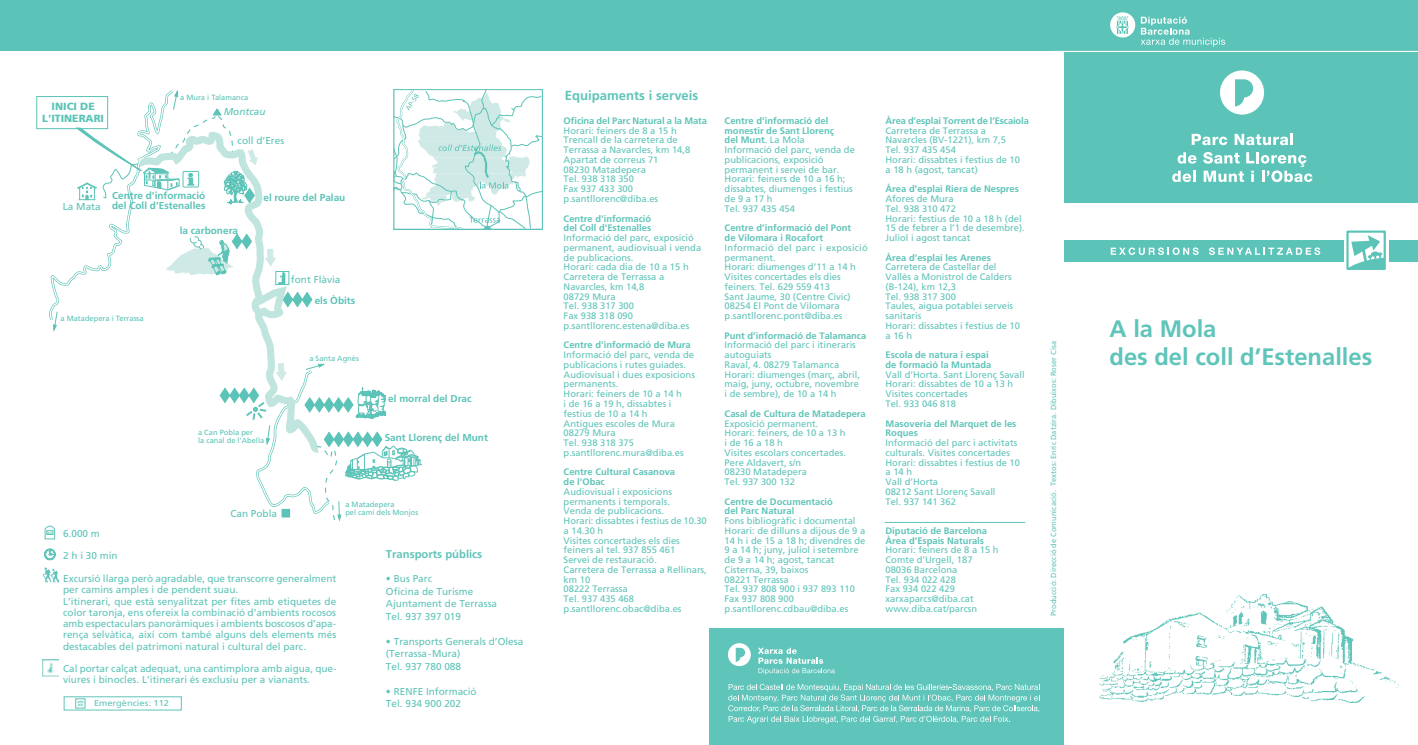
<style>
.page{position:relative;width:1418px;height:745px;background:#fff}
.page>*{position:absolute;margin:0;border:0;box-sizing:border-box;transform-origin:0 0}
.t1{font:700 23.75px/27.5px "Frutiger";color:#5fc4b9}
.t2{font:700 13.12px "Frutiger";color:#5fc4b9}
.t3{font:700 11.25px "Frutiger";color:#5fc4b9}
.t4{font:900 10.38px/12.5px "Frutiger";color:#5bc3b7;text-align:center}
.t5{font:10px/11.2px "Frutiger";color:#5fc4b9}
.t6{font:700 10px/10px "Frutiger";color:#5bc3b7}
.t7{font:10px "Frutiger";color:#5bc3b7}
.t8{font:italic 10px "Frutiger";color:#5bc3b7}
.t9{font:9.38px/9.8px "Frutiger";color:#5fc4b9}
.t10{font:700 9.38px/9.8px "Frutiger";color:#5fc4b9}
.t11{font:8.5px "Frutiger";color:#5fc4b9;scale:1.09 1}
.t12{font:7.5px/8.4px "Frutiger";color:#5bc3b7}
.t13{font:7.5px "Frutiger";color:#5fc4b9}
.t14{font:700 3.38px "Helvetica Neue";color:#5bc3b7}
.s1{font-weight:700}
</style>
<div class="page">
<div style="left:36px;top:96px;width:72px;height:33px;border:1px solid #5bc3b7"></div>
<img style="left:1099px;top:594px;width:300px;height:109px">
<img style="left:42px;top:659px;width:16px;height:17px">
<div style="left:709px;top:627px;width:354px;height:117px;background:#5fc4b9"></div>
<svg style="left:728px;top:683px;width:311px;height:40px"></svg>
<svg style="left:758px;top:647px;width:76px;height:27px"></svg>
<svg style="left:728px;top:643px;width:22px;height:22px"></svg>
<div style="left:1064px;top:51px;width:353px;height:152px;background:#5bc3b7"></div>
<div style="left:0;top:0;width:1417px;height:51px;background:#5bc3b7"></div>
<svg style="left:1140px;top:17px;width:85px;height:30px"></svg>
<div style="left:1110px;top:12px;width:25px;height:25px;background:#fff;border-radius:50%"></div>
<svg style="left:1116px;top:16px;width:12px;height:18px"></svg>
<hr style="left:1053px;top:51px;width:364px;height:1px;background:#fff">
<svg style="left:1220px;top:70px;width:43px;height:44px"></svg>
<svg style="left:1191px;top:134px;width:36px;height:11px"></svg>
<svg style="left:1234px;top:134px;width:58px;height:11px"></svg>
<svg style="left:1172px;top:170px;width:23px;height:12px"></svg>
<svg style="left:1177px;top:152px;width:19px;height:11px"></svg>
<svg style="left:1203px;top:152px;width:109px;height:30px"></svg>
<div style="left:1346px;top:230px;width:39px;height:40px;border:2px solid #5bc3b7"></div>
<svg style="left:1347px;top:235px;width:37px;height:33px"></svg>
<div style="left:1064px;top:240px;width:279px;height:22px;background:#5bc3b7"></div>
<div style="left:1389px;top:240px;width:28px;height:22px;background:#5bc3b7"></div>
<svg style="left:1110px;top:247px;width:88px;height:8px"></svg>
<svg style="left:1209px;top:247px;width:111px;height:8px"></svg>
<img style="left:43px;top:567px;width:15px;height:15px">
<svg style="left:45px;top:90px;width:497px;height:449px"></svg>
<div style="left:393px;top:89px;width:150px;height:140px;border:1px solid #5fc4b9"></div>
<div style="left:64px;top:696px;width:118px;height:13px;border:1px solid #5fc4b9"></div>
<svg style="left:78px;top:701px;width:5px;height:4px"></svg>
<div style="left:76px;top:698px;width:9px;height:9px;border:1px solid #5bc3b7"></div>
<hr style="left:884px;top:522px;width:141px;height:1px;background:#5fc4b9">
<p class="t4" style="left:42px;top:101px;width:63px">INICI DE<br>L'ITINERARI</p>
<p class="t12" style="left:180px;top:94px;width:70px">a Mura i Talamanca</p>
<p class="t8" style="left:224px;top:107px;width:43px">Montcau</p>
<p class="t7" style="left:238px;top:137px;width:48px">coll d’Eres</p>
<p class="t7" style="left:63px;top:202px;width:39px">La Mata</p>
<p class="t6" style="left:112px;top:191px;width:95px">Centre d'informació del Coll d’Estenalles</p>
<p class="t6" style="left:180px;top:226px;width:60px">la carbonera</p>
<p class="t6" style="left:263px;top:193px;width:83px">el roure del Palau</p>
<p class="t7" style="left:291px;top:276px;width:51px">font Flàvia</p>
<p class="t6" style="left:315px;top:296px;width:42px">els Òbits</p>
<p class="t12" style="left:60px;top:314px;width:85px">a Matadepera i Terrassa</p>
<p class="t12" style="left:198px;top:429px;width:68px;line-height:7.5px">a Can Pobla per<br>la canal de l'Abella</p>
<p class="t12" style="left:309px;top:355px;width:51px">a Santa Agnès</p>
<p class="t6" style="left:388px;top:394px;width:85px">el morral del Drac</p>
<p class="t6" style="left:385px;top:433px;width:105px">Sant Llorenç del Munt</p>
<p class="t14" style="left:48px;top:531px;width:6px">km</p>
<p class="t7" style="left:230px;top:509px;width:48px">Can Pobla</p>
<p class="t5" style="left:63px;top:528px;width:38px">6.000 m</p>
<p class="t5" style="left:63px;top:550px;width:56px">2 h i 30 min</p>
<p class="t5" style="left:63px;top:573px;width:275px">Excursió llarga però agradable, que transcorre generalment per camins amples i de pendent suau.<br>L’itinerari, que està senyalitzat per fites amb etiquetes de color taronja, ens ofereix la combinació d’ambients rocosos amb espectaculars panoràmiques i ambients boscosos d’apa&shy;rença selvàtica, així com també alguns dels elements més destacables del patrimoni natural i cultural del parc.</p>
<p class="t5" style="left:63px;top:663px;width:275px">Cal portar calçat adequat, una cantimplora amb aigua, que&shy;viures i binocles. L’itinerari és exclusiu per a vianants.</p>
<p class="t12" style="left:345px;top:500px;width:74px">a Matadepera<br>pel camí dels Monjos</p>
<p class="t3" style="left:386px;top:549px;width:98px">Transports públics</p>
<p class="t5" style="left:386px;top:572px;width:113px;line-height:12.5px">• Bus Parc<br>Oficina de Turisme<br>Ajuntament de Terrassa<br>Tel. 937 397 019</p>
<p class="t5" style="left:386px;top:635px;width:139px;line-height:12.5px">• Transports Generals d’Olesa (Terrassa-Mura)<br>Tel. 937 780 088</p>
<p class="t5" style="left:386px;top:686px;width:92px">• RENFE Informació</p>
<p class="t11" style="left:94px;top:699px;width:70px">Emergències: 112</p>
<p class="t5" style="left:386px;top:698px;width:77px">Tel. 934 900 202</p>
<h2 class="t2" style="left:565px;top:90px;width:135px">Equipaments i serveis</h2>
<p class="t10" style="left:563px;top:116px;width:145px">Oficina del Parc Natural a la Mata</p>
<p class="t9" style="left:563px;top:126px;width:128px">Horari: feiners de 8 a 15 h<br>Trencall de la carretera de<br>Terrassa a Navarcles, km 14,8<br>Apartat de correus 71<br>08230 Matadepera<br>Tel. 938 318 350<br>Fax 937 433 300 p.santllorenc@diba.es</p>
<p class="t10" style="left:563px;top:214px;width:89px">Centre d'informació del Coll d'Estenalles</p>
<p class="t9" style="left:563px;top:233px;width:139px">Informació del parc, exposició permanent, audiovisual i venda de publicacions.<br>Horari: cada dia de 10 a 15 h<br>Carretera de Terrassa a<br>Navarcles, km 14,8<br>08729 Mura<br>Tel. 938 317 300<br>Fax 938 318 090 p.santllorenc.estena@diba.es</p>
<p class="t10" style="left:563px;top:341px;width:129px">Centre d'informació de Mura</p>
<p class="t9" style="left:563px;top:350px;width:133px">Informació del parc, venda de publicacions i rutes guiades.<br>Audiovisual i dues exposicions permanents.<br>Horari: feiners de 10 a 14 h<br>i de 16 a 19 h, dissabtes i festius de 10 a 14 h<br>Antigues escoles de Mura<br>08279 Mura<br>Tel. 938 318 375 p.santllorenc.mura@diba.es</p>
<p class="t10" style="left:563px;top:467px;width:113px">Centre Cultural Casanova de l'Obac</p>
<p class="t9" style="left:563px;top:487px;width:145px">Audiovisual i exposicions permanents i temporals.<br>Venda de publicacions.<br>Horari: dissabtes i festius de 10.30 a 14.30 h<br>Visites concertades els dies feiners al tel. 937 855 461<br>Servei de restauració.<br>Carretera de Terrassa a Rellinars, km 10<br>08222 Terrassa<br>Tel. 937 435 468 p.santllorenc.obac@diba.es</p>
<p class="t9" style="left:724px;top:116px;width:132px"><span class="s1">Centre d’informació del monestir de Sant Llorenç<br>del Munt</span>. La Mola<br>Informació del parc, venda de publicacions, exposició permanent i servei de bar.<br>Horari: feiners de 10 a 16 h; dissabtes, diumenges i festius de 9 a 17 h<br>Tel. 937 435 454</p>
<p class="t10" style="left:724px;top:224px;width:128px">Centre d’informació del Pont de Vilomara i Rocafort</p>
<p class="t9" style="left:724px;top:243px;width:145px">Informació del parc i exposició permanent.<br>Horari: diumenges d’11 a 14 h<br>Visites concertades els dies feiners. Tel. 629 559 413<br>Sant Jaume, 30 (Centre Cívic)<br>08254 El Pont de Vilomara p.santllorenc.pont@diba.es</p>
<p class="t10" style="left:724px;top:331px;width:143px">Punt d’informació de Talamanca</p>
<p class="t9" style="left:724px;top:341px;width:137px">Informació del parc i itineraris autoguiats<br>Raval, 4. 08279 Talamanca<br>Horari: diumenges (març, abril, maig, juny, octubre, novembre i de sembre), de 10 a 14 h</p>
<p class="t10" style="left:724px;top:409px;width:143px">Casal de Cultura de Matadepera</p>
<p class="t9" style="left:724px;top:419px;width:123px">Exposició permanent.<br>Horari: feiners, de 10 a 13 h i de 16 a 18 h<br>Visites escolars concertades.<br>Pere Aldavert, s/n<br>08230 Matadepera<br>Tel. 937 300 132</p>
<p class="t10" style="left:724px;top:497px;width:110px">Centre de Documentació del Parc Natural</p>
<p class="t9" style="left:724px;top:516px;width:142px">Fons bibliogràfic i documental<br>Horari: de dilluns a dijous de 9 a<br>14 h i de 15 a 18 h; divendres de<br>9 a 14 h; juny, juliol i setembre de 9 a 14 h; agost, tancat<br>Cisterna, 39, baixos<br>08221 Terrassa<br>Tel. 937 808 900 i 937 893 110<br>Fax 937 808 900 p.santllorenc.cdbau@diba.es</p>
<p class="t10" style="left:885px;top:116px;width:145px">Àrea d’esplai Torrent de l’Escaiola</p>
<p class="t9" style="left:885px;top:126px;width:136px">Carretera de Terrassa a<br>Navarcles (BV-1221), km 7,5<br>Tel. 937 435 454<br>Horari: dissabtes i festius de 10 a 18 h (agost, tancat)</p>
<p class="t10" style="left:885px;top:185px;width:135px">Àrea d’esplai Riera de Nespres</p>
<p class="t9" style="left:885px;top:194px;width:141px">Afores de Mura<br>Tel. 938 310 472<br>Horari: festius de 10 a 18 h (del<br>15 de febrer a l’1 de desembre).<br>Juliol i agost tancat</p>
<p class="t10" style="left:885px;top:253px;width:107px">Àrea d’esplai les Arenes</p>
<p class="t9" style="left:885px;top:263px;width:136px">Carretera de Castellar del<br>Vallès a Monistrol de Calders (B-124), km 12,3<br>Tel. 938 317 300<br>Taules, aigua potablei serveis sanitaris<br>Horari: dissabtes i festius de 10 a 16 h</p>
<p class="t10" style="left:885px;top:350px;width:107px">Escola de natura i espai de formació la Muntada</p>
<p class="t9" style="left:885px;top:370px;width:141px">Vall d’Horta. Sant Llorenç Savall<br>Horari: dissabtes de 10 a 13 h<br>Visites concertades<br>Tel. 933 046 818</p>
<p class="t10" style="left:885px;top:419px;width:132px">Masoveria del Marquet de les<br>Roques</p>
<p class="t9" style="left:885px;top:438px;width:136px">Informació del parc i activitats culturals. Visites concertades<br>Horari: dissabtes i festius de 10 a 14 h<br>Vall d’Horta<br>08212 Sant Llorenç Savall<br>Tel. 937 141 362</p>
<p class="t10" style="left:885px;top:526px;width:103px">Diputació de Barcelona<br>Àrea d’Espais Naturals</p>
<p class="t9" style="left:885px;top:545px;width:115px">Horari: feiners de 8 a 15 h<br>Comte d'Urgell, 187<br>08036 Barcelona<br>Tel. 934 022 428<br>Fax 934 022 429 xarxaparcs@diba.cat www.diba.cat/parcsn</p>
<p class="t13" style="left:1050px;top:615px;width:276px;rotate:-90deg">Producció: Direcció de Comunicació. Textos: Enric Datzira. Dibuixos: Roser Cisa</p>
<h1 class="t1" style="left:1109px;top:317px;width:264px">A la Mola<br>des del coll d’Estenalles</h1>
</div>
